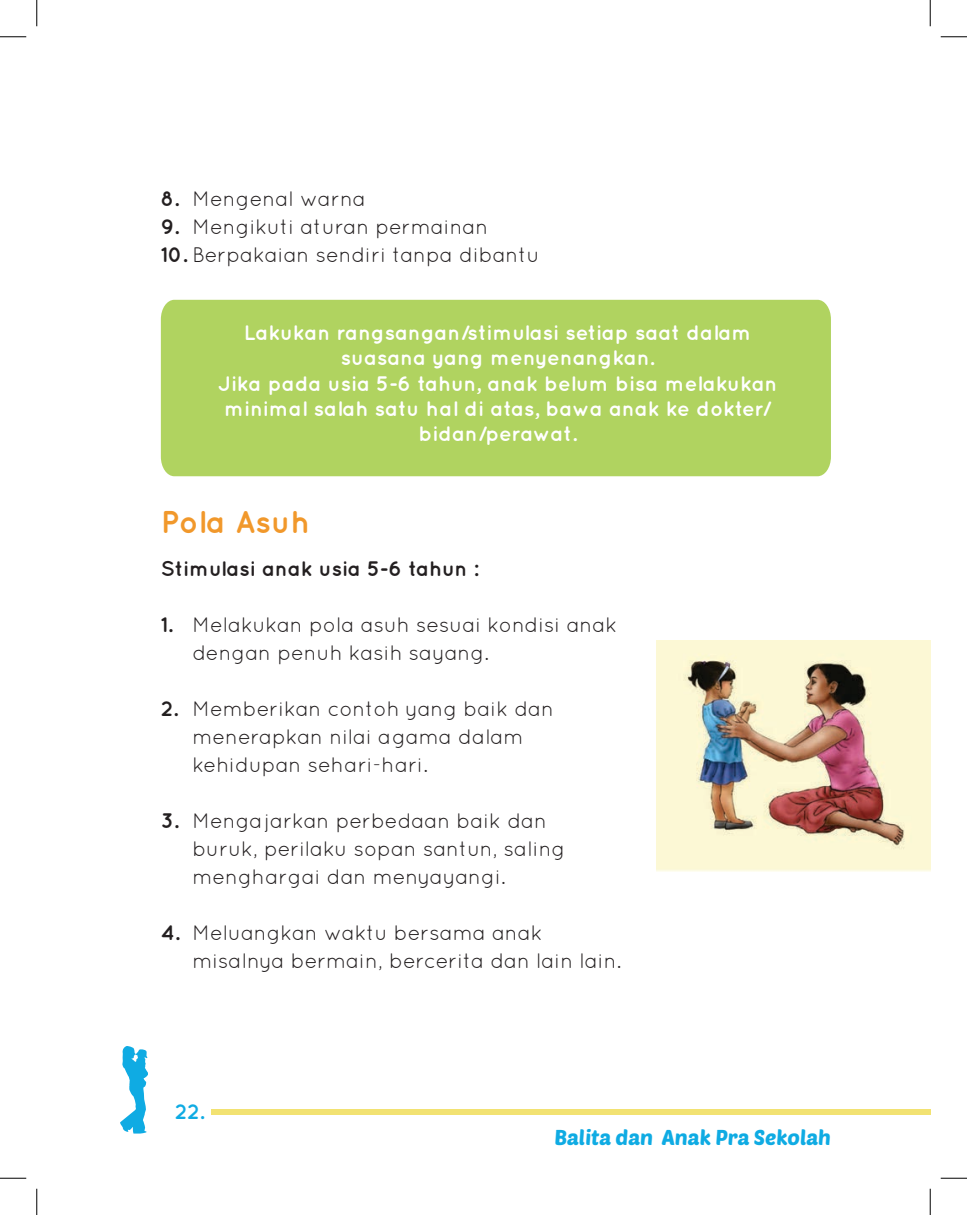
<style>
.page{position:relative;width:967px;height:1215px;background:#fff}
.page>*{position:absolute;margin:0;border:0;box-sizing:border-box;transform-origin:0 0}
.t1{font:700 31.5px "Quicksand";color:#f1982b}
.t2{font:21px/28px "Quicksand";color:#231f20}
.t3{font:700 21px/25.2px "Quicksand";color:#fff;text-align:center}
.t4{font:700 21px "Quicksand";color:#231f20}
.t5{font:21px "Poetsen One";color:#0fabe3}
.t6{font:700 21px "Quicksand";color:#0fabe3}
.s1{font-weight:700}
</style>
<div class="page">
<div style="left:211px;top:1108px;width:719px;height:6px;background:#f2e272"></div>
<svg style="left:120px;top:1046px;width:28px;height:87px"></svg>
<div style="left:161px;top:300px;width:669px;height:176px;background:#b0d360"></div>
<img style="left:656px;top:641px;width:274px;height:230px">
<svg style="left:0;top:36px;width:26px;height:1px"></svg>
<svg style="left:940px;top:36px;width:26px;height:1px"></svg>
<svg style="left:0;top:1177px;width:26px;height:1px"></svg>
<svg style="left:940px;top:1177px;width:26px;height:1px"></svg>
<svg style="left:36px;top:0;width:1px;height:26px"></svg>
<svg style="left:36px;top:1188px;width:1px;height:26px"></svg>
<svg style="left:929px;top:0;width:1px;height:26px"></svg>
<svg style="left:929px;top:1188px;width:1px;height:26px"></svg>
<p class="t2" style="left:161px;top:184px;width:206px"><span class="s1">8.</span> Mengenal warna</p>
<p class="t2" style="left:161px;top:212px;width:329px"><span class="s1">9.</span> Mengikuti aturan permainan</p>
<p class="t2" style="left:161px;top:240px;width:380px"><span class="s1">10.</span> Berpakaian sendiri tanpa dibantu</p>
<p class="t3" style="left:218px;top:319px;width:561px">Lakukan rangsangan/stimulasi setiap saat dalam suasana yang menyenangkan.<br>Jika pada usia 5-6 tahun, anak belum bisa melakukan minimal salah satu hal di atas, bawa anak ke dokter/ bidan/perawat.</p>
<h1 class="t1" style="left:161px;top:503px;width:150px">Pola Asuh</h1>
<p class="t4" style="left:161px;top:556px;width:319px">Stimulasi anak usia 5-6 tahun :</p>
<p class="t2" style="left:192px;top:610px;width:426px;text-indent:-32px"><span class="s1">1.</span> Melakukan pola asuh sesuai kondisi anak dengan penuh kasih sayang.</p>
<p class="t2" style="left:192px;top:694px;width:363px;text-indent:-32px"><span class="s1">2.</span> Memberikan contoh yang baik dan menerapkan nilai agama dalam kehidupan sehari-hari.</p>
<p class="t2" style="left:192px;top:806px;width:374px;text-indent:-32px"><span class="s1">3.</span> Mengajarkan perbedaan baik dan buruk, perilaku sopan santun, saling menghargai dan menyayangi.</p>
<p class="t2" style="left:192px;top:918px;width:430px;text-indent:-32px"><span class="s1">4.</span> Meluangkan waktu bersama anak misalnya bermain, bercerita dan lain lain.</p>
<p class="t6" style="left:175px;top:1098px;width:31px">22.</p>
<p class="t5" style="left:554px;top:1123px;width:278px">Balita dan Anak Pra Sekolah</p>
</div>
